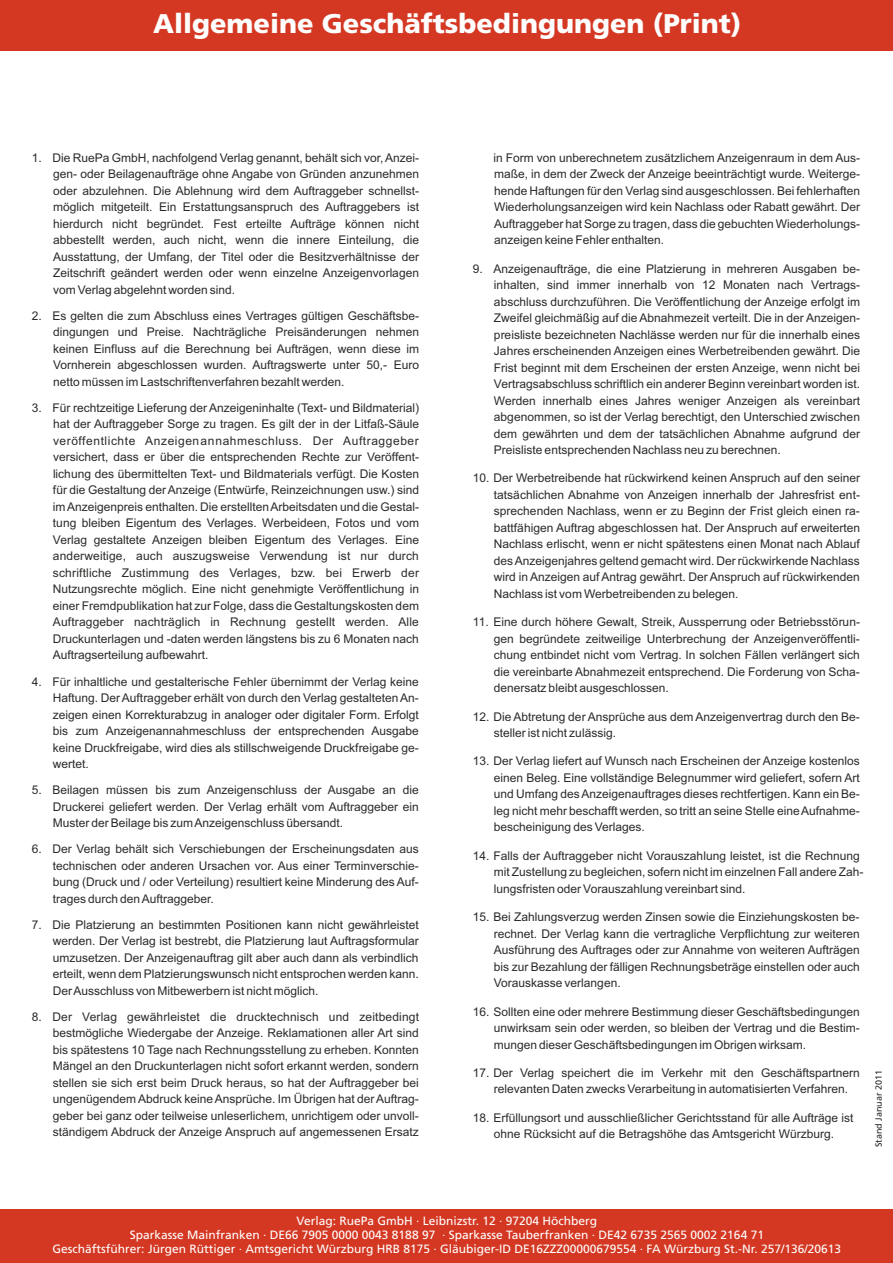
<style>
.page{position:relative;width:893px;height:1263px;background:#fff}
.page>*{position:absolute;margin:0;border:0;box-sizing:border-box;transform-origin:0 0}
.t1{font:900 27px "Frutiger";color:#fefefe}
.t2{font:12px/16.5px "Arial";color:#2b2a29;text-align:justify}
.t3{font:12px/14.2px "Frutiger";color:#fefefe;text-align:center}
.t4{font:9px "Frutiger";color:#2b2a29}
</style>
<div class="page">
<div style="left:0;top:0;width:893px;height:51px;background:#d43823"></div>
<div style="left:0;top:1209px;width:893px;height:54px;background:#d43823"></div>
<h1 class="t1" style="left:153px;top:12px;width:590px">Allgemeine Geschäftsbedingungen (Print)</h1>
<p class="t2" style="left:53px;top:150px;width:368px;text-indent:-21px">1. Die RuePa GmbH, nachfolgend Verlag genannt, behält sich vor, Anzei&shy;gen- oder Beilagenaufträge ohne Angabe von Gründen anzunehmen oder abzulehnen. Die Ablehnung wird dem Auftraggeber schnellst&shy;möglich mitgeteilt. Ein Erstattungsanspruch des Auftraggebers ist hierdurch nicht begründet. Fest erteilte Aufträge können nicht abbestellt werden, auch nicht, wenn die innere Einteilung, die Ausstattung, der Umfang, der Titel oder die Besitzverhältnisse der Zeitschrift geändert werden oder wenn einzelne Anzeigenvorlagen vom Verlag abgelehnt worden sind.</p>
<p class="t2" style="left:53px;top:308px;width:368px;text-indent:-21px">2. Es gelten die zum Abschluss eines Vertrages gültigen Geschäftsbe&shy;dingungen und Preise. Nachträgliche Preisänderungen nehmen keinen Einfluss auf die Berechnung bei Aufträgen, wenn diese im Vornherein abgeschlossen wurden. Auftragswerte unter 50,- Euro netto müssen im Lastschriftenverfahren bezahlt werden.</p>
<p class="t2" style="left:53px;top:400px;width:368px;text-indent:-21px">3. Für rechtzeitige Lieferung der Anzeigeninhalte (Text- und Bildmaterial) hat der Auftraggeber Sorge zu tragen. Es gilt der in der Litfaß-Säule veröffentlichte Anzeigenannahmeschluss. Der Auftraggeber versichert, dass er über die entsprechenden Rechte zur Veröffent&shy;lichung des übermittelten Text- und Bildmaterials verfügt. Die Kosten für die Gestaltung der Anzeige (Entwürfe, Reinzeichnungen usw.) sind im Anzeigenpreis enthalten. Die erstellten Arbeitsdaten und die Gestal&shy;tung bleiben Eigentum des Verlages. Werbeideen, Fotos und vom Verlag gestaltete Anzeigen bleiben Eigentum des Verlages. Eine anderweitige, auch auszugsweise Verwendung ist nur durch schriftliche Zustimmung des Verlages, bzw. bei Erwerb der Nutzungsrechte möglich. Eine nicht genehmigte Veröffentlichung in einer Fremdpublikation hat zur Folge, dass die Gestaltungskosten dem Auftraggeber nachträglich in Rechnung gestellt werden. Alle Druckunterlagen und -daten werden längstens bis zu 6 Monaten nach Auftragserteilung aufbewahrt.</p>
<p class="t2" style="left:53px;top:674px;width:368px;text-indent:-21px">4. Für inhaltliche und gestalterische Fehler übernimmt der Verlag keine Haftung. Der Auftraggeber erhält von durch den Verlag gestalteten An&shy;zeigen einen Korrekturabzug in analoger oder digitaler Form. Erfolgt bis zum Anzeigenannahmeschluss der entsprechenden Ausgabe keine Druckfreigabe, wird dies als stillschweigende Druckfreigabe ge&shy;wertet.</p>
<p class="t2" style="left:53px;top:783px;width:368px;text-indent:-21px">5. Beilagen müssen bis zum Anzeigenschluss der Ausgabe an die Druckerei geliefert werden. Der Verlag erhält vom Auftraggeber ein Muster der Beilage bis zum Anzeigenschluss übersandt.</p>
<p class="t2" style="left:53px;top:842px;width:368px;text-indent:-21px">6. Der Verlag behält sich Verschiebungen der Erscheinungsdaten aus technischen oder anderen Ursachen vor. Aus einer Terminverschie&shy;bung (Druck und / oder Verteilung) resultiert keine Minderung des Auf&shy;trages durch den Auftraggeber.</p>
<p class="t2" style="left:53px;top:917px;width:367px;text-indent:-21px">7. Die Platzierung an bestimmten Positionen kann nicht gewährleistet werden. Der Verlag ist bestrebt, die Platzierung laut Auftragsformular umzusetzen. Der Anzeigenauftrag gilt aber auch dann als verbindlich erteilt, wenn dem Platzierungswunsch nicht entsprochen werden kann.<br>Der Ausschluss von Mitbewerbern ist nicht möglich.</p>
<p class="t2" style="left:53px;top:1009px;width:368px;text-indent:-21px">8. Der Verlag gewährleistet die drucktechnisch und zeitbedingt bestmögliche Wiedergabe der Anzeige. Reklamationen aller Art sind bis spätestens 10 Tage nach Rechnungsstellung zu erheben. Konnten Mängel an den Druckunterlagen nicht sofort erkannt werden, sondern stellen sie sich erst beim Druck heraus, so hat der Auftraggeber bei ungenügendem Abdruck keine Ansprüche. Im Übrigen hat der Auftrag&shy;geber bei ganz oder teilweise unleserlichem, unrichtigem oder unvoll&shy;ständigem Abdruck der Anzeige Anspruch auf angemessenen Ersatz</p>
<p class="t2" style="left:493px;top:150px;width:368px">in Form von unberechnetem zusätzlichem Anzeigenraum in dem Aus&shy;maße, in dem der Zweck der Anzeige beeinträchtigt wurde. Weiterge&shy;hende Haftungen für den Verlag sind ausgeschlossen. Bei fehlerhaften Wiederholungsanzeigen wird kein Nachlass oder Rabatt gewährt. Der Auftraggeber hat Sorge zu tragen, dass die gebuchten Wiederholungs&shy;anzeigen keine Fehler enthalten.</p>
<p class="t2" style="left:494px;top:261px;width:368px;text-indent:-21px">9. Anzeigenaufträge, die eine Platzierung in mehreren Ausgaben be&shy;inhalten, sind immer innerhalb von 12 Monaten nach Vertrags&shy;abschluss durchzuführen. Die Veröffentlichung der Anzeige erfolgt im Zweifel gleichmäßig auf die Abnahmezeit verteilt. Die in der Anzeigen&shy;preisliste bezeichneten Nachlässe werden nur für die innerhalb eines Jahres erscheinenden Anzeigen eines Werbetreibenden gewährt. Die Frist beginnt mit dem Erscheinen der ersten Anzeige, wenn nicht bei Vertragsabschluss schriftlich ein anderer Beginn vereinbart worden ist.<br>Werden innerhalb eines Jahres weniger Anzeigen als vereinbart abgenommen, so ist der Verlag berechtigt, den Unterschied zwischen dem gewährten und dem der tatsächlichen Abnahme aufgrund der Preisliste entsprechenden Nachlass neu zu berechnen.</p>
<p class="t2" style="left:494px;top:471px;width:368px;text-indent:-21px">10. Der Werbetreibende hat rückwirkend keinen Anspruch auf den seiner tatsächlichen Abnahme von Anzeigen innerhalb der Jahresfrist ent&shy;sprechenden Nachlass, wenn er zu Beginn der Frist gleich einen ra&shy;battfähigen Auftrag abgeschlossen hat. Der Anspruch auf erweiterten Nachlass erlischt, wenn er nicht spätestens einen Monat nach Ablauf des Anzeigenjahres geltend gemacht wird. Der rückwirkende Nachlass wird in Anzeigen auf Antrag gewährt. Der Anspruch auf rückwirkenden Nachlass ist vom Werbetreibenden zu belegen.</p>
<p class="t2" style="left:494px;top:615px;width:368px;text-indent:-21px">11. Eine durch höhere Gewalt, Streik, Aussperrung oder Betriebsstörun&shy;gen begründete zeitweilige Unterbrechung der Anzeigenveröffentli&shy;chung entbindet nicht vom Vertrag. In solchen Fällen verlängert sich die vereinbarte Abnahmezeit entsprechend. Die Forderung von Scha&shy;denersatz bleibt ausgeschlossen.</p>
<p class="t2" style="left:494px;top:709px;width:367px;text-indent:-21px">12. Die Abtretung der Ansprüche aus dem Anzeigenvertrag durch den Be&shy;steller ist nicht zulässig.</p>
<p class="t2" style="left:494px;top:754px;width:368px;text-indent:-21px">13. Der Verlag liefert auf Wunsch nach Erscheinen der Anzeige kostenlos einen Beleg. Eine vollständige Belegnummer wird geliefert, sofern Art und Umfang des Anzeigenauftrages dieses rechtfertigen. Kann ein Be&shy;leg nicht mehr beschafft werden, so tritt an seine Stelle eine Aufnahme&shy;bescheinigung des Verlages.</p>
<p class="t2" style="left:494px;top:848px;width:371px;text-align:left;text-indent:-21px">14. Falls der Auftraggeber nicht Vorauszahlung leistet, ist die Rechnung mit Zustellung zu begleichen, sofern nicht im einzelnen Fall andere Zah&shy;lungsfristen oder Vorauszahlung vereinbart sind.</p>
<p class="t2" style="left:494px;top:910px;width:368px;text-indent:-21px">15. Bei Zahlungsverzug werden Zinsen sowie die Einziehungskosten be&shy;rechnet. Der Verlag kann die vertragliche Verpflichtung zur weiteren Ausführung des Auftrages oder zur Annahme von weiteren Aufträgen bis zur Bezahlung der fälligen Rechnungsbeträge einstellen oder auch Vorauskasse verlangen.</p>
<p class="t2" style="left:494px;top:1004px;width:368px;text-indent:-21px">16. Sollten eine oder mehrere Bestimmung dieser Geschäftsbedingungen unwirksam sein oder werden, so bleiben der Vertrag und die Bestim&shy;mungen dieser Geschäftsbedingungen im Obrigen wirksam.</p>
<p class="t2" style="left:494px;top:1065px;width:368px;text-indent:-21px">17. Der Verlag speichert die im Verkehr mit den Geschäftspartnern relevanten Daten zwecks Verarbeitung in automatisierten Verfahren.</p>
<p class="t2" style="left:473px;top:1110px;width:382px;text-align:center">18. Erfüllungsort und ausschließlicher Gerichtsstand für alle Aufträge ist ohne Rücksicht auf die Betragshöhe das Amtsgericht Würzburg.</p>
<p class="t4" style="left:875px;top:1147px;width:79px;rotate:-90deg">Stand Januar 2011</p>
<p class="t3" style="left:53px;top:1214px;width:790px">Verlag: RuePa GmbH · Leibnizstr. 12 · 97204 Höchberg<br>Sparkasse Mainfranken · DE66 7905 0000 0043 8188 97 · Sparkasse Tauberfranken · DE42 6735 2565 0002 2164 71<br>Geschäftsführer: Jürgen Rüttiger · Amtsgericht Würzburg HRB 8175 · Gläubiger-ID DE16ZZZ00000679554 · FA Würzburg St.-Nr. 257/136/20613</p>
</div>
